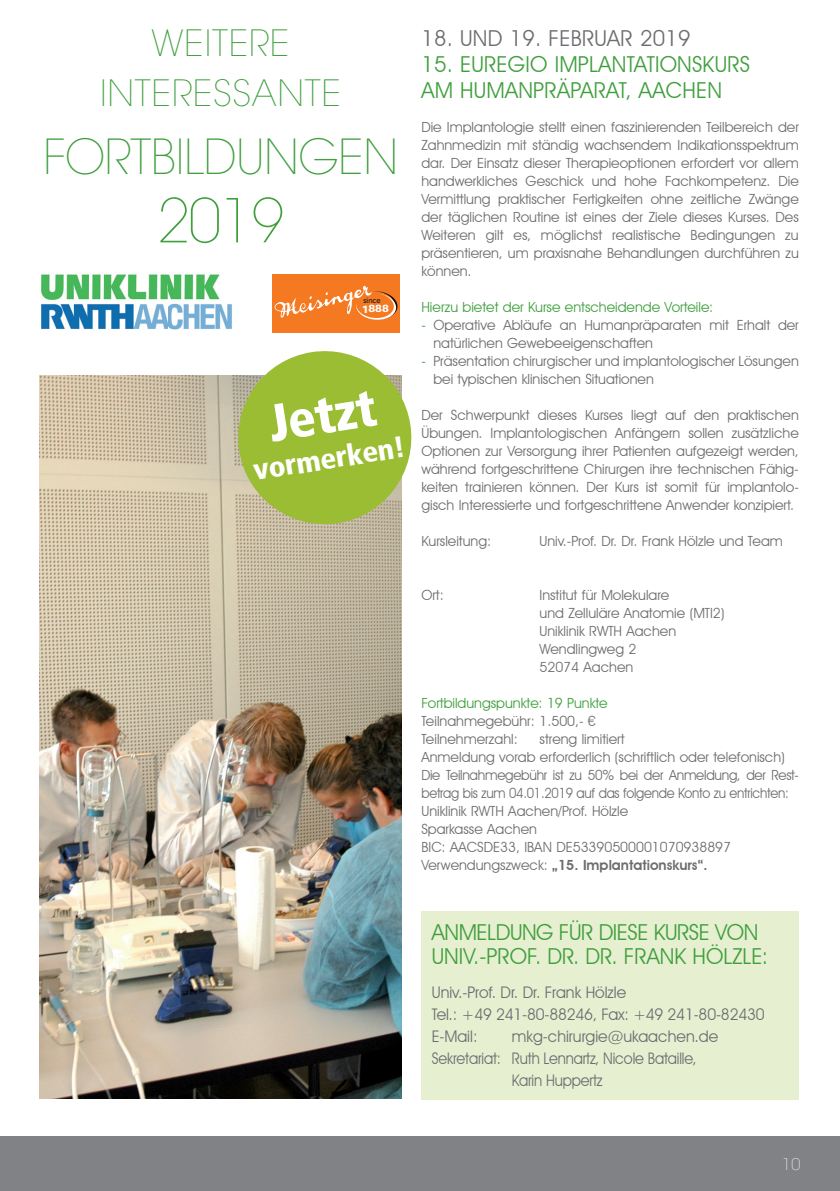
<style>
.page{position:relative;width:840px;height:1191px;background:#fff}
.page>*{position:absolute;margin:0;border:0;box-sizing:border-box;transform-origin:0 0}
.t1{font:200 60px "Avant Garde";color:#3f9f3d}
.t2{font:900 condensed 52.2px "Frutiger";color:#fff}
.t3{font:200 48px "Avant Garde";letter-spacing:-.01em;color:#3f9f3d}
.t4{font:200 36px/50px "Avant Garde";letter-spacing:.02em;color:#3f9f3d;text-align:center}
.t5{font:900 condensed 29.6px "Frutiger";color:#fff}
.t6{font:22px/24px "Avant Garde IT Cby BT";letter-spacing:-.02em;color:#3f9f3d}
.t7{font:22px/26px "Avant Garde IT Cby BT";color:#3f9f3d}
.t8{font:22px "Avant Garde IT Cby BT";letter-spacing:.01em;color:#6c6d70}
.t9{font:16px/22px "Avant Garde IT Cby BT";letter-spacing:-.01em;color:#6c6d70}
.t10{font:16px "Avant Garde IT Cby BT";letter-spacing:-.01em;color:#6c6d70;scale:.91 1}
.t11{font:200 16px "Avant Garde";color:#fff}
.t12{font:14px/18px "Avant Garde IT Cby BT";color:#6c6d70}
.t13{font:14px "Avant Garde IT Cby BT";color:#3f9f3d}
.t14{font:700 10.6px "Humanist 521 BT";color:#fff;scale:1.19 1}
.t15{font:8.4px "Humanist 521 BT";letter-spacing:-.01em;color:#231f20}
.s1{color:#3f9f3d}
.s2{font-weight:600}
</style>
<div class="page">
<div style="left:0;top:1136px;width:839px;height:55px;background:#808285"></div>
<img style="left:40px;top:376px;width:361px;height:722px">
<svg style="left:232px;top:351px;width:180px;height:179px;background:#abc25a"></svg>
<img style="left:41px;top:274px;width:191px;height:55px">
<div style="left:272px;top:274px;width:128px;height:58px;background:#f47921"></div>
<svg style="left:274px;top:285px;width:124px;height:35px"></svg>
<div style="left:421px;top:911px;width:377px;height:189px;background:#e7efd1"></div>
<h3 class="t4" style="left:100px;top:19px;width:242px">WEITERE<br>INTERESSANTE</h3>
<h3 class="t3" style="left:43px;top:129px;width:356px">FORTBILDUNGEN</h3>
<h1 class="t1" style="left:157px;top:185px;width:129px">2019</h1>
<p class="t15" style="left:363px;top:294px;width:19px">since</p>
<p class="t14" style="left:361px;top:302px;width:25px">1888</p>
<h2 class="t2" style="left:264px;top:393px;width:110px;rotate:-9deg">Jetzt</h2>
<h3 class="t5" style="left:250px;top:452px;width:155px;rotate:-9deg">vormerken!</h3>
<h3 class="t8" style="left:421px;top:24px;width:270px">18. UND 19. FEBRUAR 2019</h3>
<h3 class="t7" style="left:421px;top:51px;width:330px">15. EUREGIO IMPLANTATIONSKURS<br>AM HUMANPRÄPARAT, AACHEN</h3>
<p class="t12" style="left:421px;top:118px;width:379px;text-align:justify">Die Implantologie stellt einen faszinierenden Teilbereich der Zahnmedizin mit ständig wachsendem Indikationsspektrum dar. Der Einsatz dieser Therapieoptionen erfordert vor allem handwerkliches Geschick und hohe Fachkompetenz. Die Vermittlung praktischer Fertigkeiten ohne zeitliche Zwänge der täglichen Routine ist eines der Ziele dieses Kurses. Des Weiteren gilt es, möglichst realistische Bedingungen zu präsentieren, um praxisnahe Behandlungen durchführen zu können.</p>
<p class="t13" style="left:421px;top:298px;width:293px">Hierzu bietet der Kurse entscheidende Vorteile:</p>
<p class="t12" style="left:433px;top:316px;width:366px;text-indent:-12px"><span class="s1">-</span> Operative Abläufe an Humanpräparaten mit Erhalt der natürlichen Gewebeeigenschaften</p>
<p class="t12" style="left:433px;top:352px;width:366px;text-indent:-12px"><span class="s1">-</span> Präsentation chirurgischer und implantologischer Lösungen bei typischen klinischen Situationen</p>
<p class="t12" style="left:421px;top:406px;width:379px;text-align:justify">Der Schwerpunkt dieses Kurses liegt auf den praktischen Übungen. Implantologischen Anfängern sollen zusätzliche Optionen zur Versorgung ihrer Patienten aufgezeigt werden, während fortgeschrittene Chirurgen ihre technischen Fähig&shy;keiten trainieren können. Der Kurs ist somit für implantolo&shy;gisch Interessierte und fortgeschrittene Anwender konzipiert.</p>
<p class="t12" style="left:421px;top:532px;width:71px">Kursleitung:</p>
<p class="t12" style="left:539px;top:532px;width:245px">Univ.-Prof. Dr. Dr. Frank Hölzle und Team</p>
<p class="t12" style="left:421px;top:586px;width:24px">Ort:</p>
<p class="t12" style="left:539px;top:586px;width:186px">Institut für Molekulare<br>und Zelluläre Anatomie (MTI2)<br>Uniklinik RWTH Aachen<br>Wendlingweg 2<br>52074 Aachen</p>
<p class="t13" style="left:421px;top:694px;width:188px">Fortbildungspunkte: 19 Punkte</p>
<p class="t12" style="left:421px;top:712px;width:176px">Teilnahmegebühr: 1.500,- €<br>Teilnehmerzahl:</p>
<p class="t12" style="left:421px;top:730px;width:378px;text-indent:118px">streng limitiert<br>Anmeldung vorab erforderlich (schriftlich oder telefonisch)<br>Die Teilnahmegebühr ist zu 50% bei der Anmeldung, der Rest&shy;betrag bis zum 04.01.2019 auf das folgende Konto zu entrichten:<br>Uniklinik RWTH Aachen/Prof. Hölzle<br>Sparkasse Aachen<br>BIC: AACSDE33, IBAN DE53390500001070938897<br>Verwendungszweck: <span class="s2">„15. Implantationskurs“.</span></p>
<h3 class="t6" style="left:431px;top:919px;width:338px">ANMELDUNG FÜR DIESE KURSE VON<br>UNIV.-PROF. DR. DR. FRANK HÖLZLE:</h3>
<p class="t9" style="left:431px;top:980px;width:334px">Univ.-Prof. Dr. Dr. Frank Hölzle<br>Tel.: +49 241-80-88246, Fax: +49 241-80-82430<br>E-Mail:</p>
<p class="t9" style="left:511px;top:1024px;width:208px">mkg-chirurgie@ukaachen.de</p>
<p class="t10" style="left:431px;top:1048px;width:292px">Sekretariat: Ruth Lennartz, Nicole Bataille,</p>
<p class="t10" style="left:511px;top:1070px;width:101px">Karin Huppertz</p>
<p class="t11" style="left:781px;top:1154px;width:20px">10</p>
</div>
